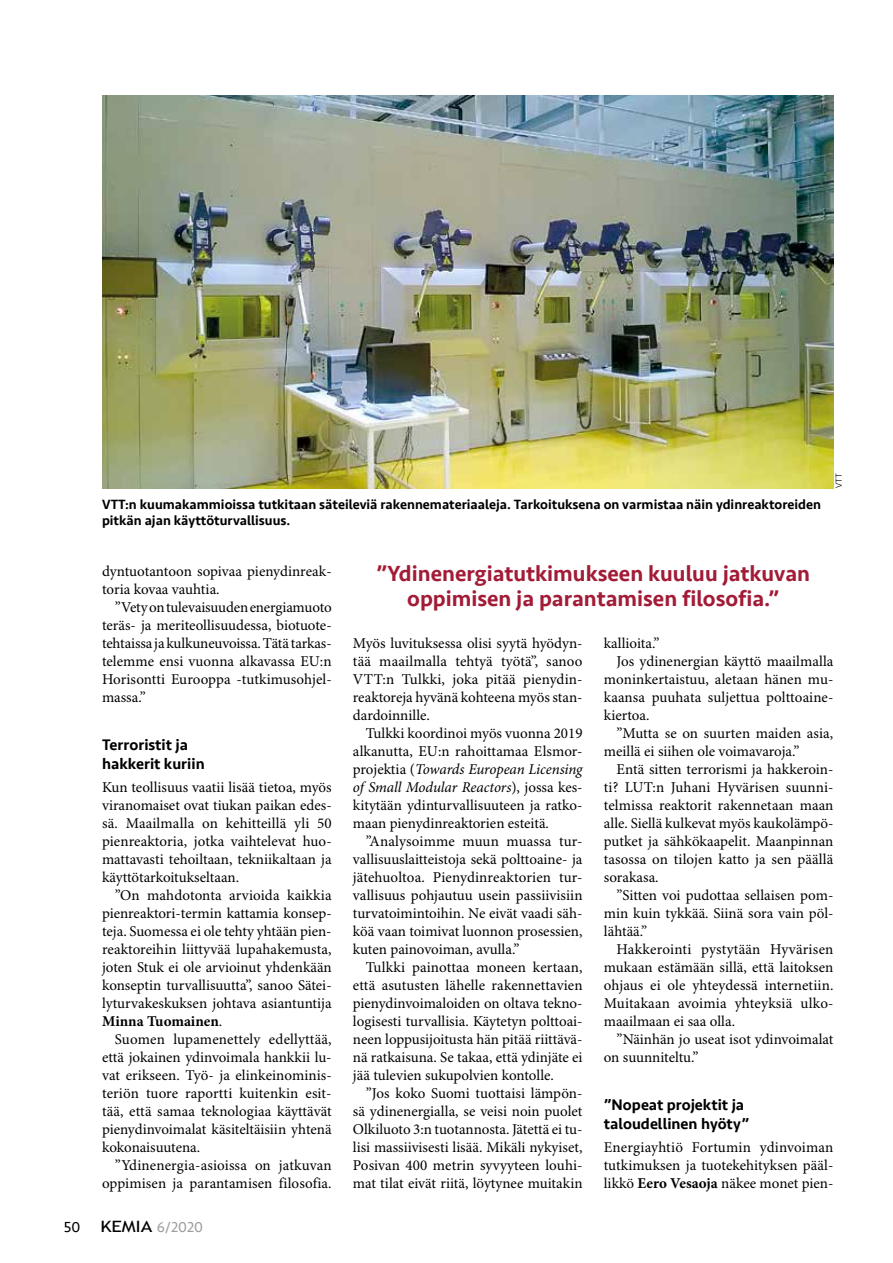
<style>
.page{position:relative;width:893px;height:1263px;background:#fff}
.page>*{position:absolute;margin:0;border:0;box-sizing:border-box;transform-origin:0 0}
.t1{font:500 22.5px/25.5px "Seravek";color:#a21b37;text-align:center}
.t2{font:500 15.75px/18.9px "Seravek";color:#000}
.t3{font:15px/18px "Minion Pro";color:#000;text-align:justify}
.t4{font:15px "Seravek";color:#9d9d9c}
.t5{font:15px "Seravek";color:#000}
.t6{font:500 13.8px/15.8px "Seravek";color:#000}
.t7{font:300 9px "Seravek";color:#000}
.s1{font-weight:700}
.s2{font-family:"Trebuchet MS";font-size:15.6px;color:#000}
.s3{font-style:italic}
</style>
<div class="page">
<img style="left:102px;top:96px;width:731px;height:392px">
<p class="t6" style="left:102px;top:497px;width:720px">VTT:n kuumakammioissa tutkitaan säteileviä rakennemateriaaleja. Tarkoituksena on varmistaa näin ydinreaktoreiden pitkän ajan käyttöturvallisuus.</p>
<p class="t7" style="left:833px;top:488px;width:16px;rotate:-90deg">VTT</p>
<p class="t3" style="left:102px;top:563px;width:231px">dyntuotantoon sopivaa pienydinreak&shy;toria kovaa vauhtia.</p>
<p class="t3" style="left:102px;top:599px;width:231px;text-indent:13px">”Vety on tulevaisuuden energiamuoto teräs- ja meriteollisuudessa, biotuote&shy;tehtaissa ja kulkuneuvoissa. Tätä tarkas&shy;telemme ensi vuonna alkavassa EU:n Horisontti Eurooppa -tutkimusohjel&shy;massa.”</p>
<p class="t2" style="left:102px;top:735px;width:104px">Terroristit ja hakkerit kuriin</p>
<p class="t3" style="left:102px;top:779px;width:231px">Kun teollisuus vaatii lisää tietoa, myös viranomaiset ovat tiukan paikan edes&shy;sä. Maailmalla on kehitteillä yli 50 pienreaktoria, jotka vaihtelevat huo&shy;mattavasti tehoiltaan, tekniikaltaan ja käyttötarkoitukseltaan.</p>
<p class="t3" style="left:102px;top:887px;width:231px;text-indent:13px">”On mahdotonta arvioida kaikkia pienreaktori-termin kattamia konsep&shy;teja. Suomessa ei ole tehty yhtään pien&shy;reaktoreihin liittyvää lupahakemusta, joten Stuk ei ole arvioinut yhdenkään konseptin turvallisuutta”, sanoo Sätei&shy;lyturvakeskuksen johtava asiantuntija <span class="s1">Minna Tuomainen</span>.</p>
<p class="t3" style="left:102px;top:1031px;width:231px;text-indent:13px">Suomen lupamenettely edellyttää, että jokainen ydinvoimala hankkii lu&shy;vat erikseen. Työ- ja elinkeinominis&shy;teriön tuore raportti kuitenkin esit&shy;tää, että samaa teknologiaa käyttävät pienydinvoimalat käsiteltäisiin yhtenä kokonaisuutena.</p>
<p class="t3" style="left:102px;top:1157px;width:231px;text-align:right">”Ydinenergia-asioissa on jatkuvan oppimisen ja parantamisen filosofia.</p>
<p class="t5" style="left:64px;top:1215px;width:18px">50</p>
<p class="t4" style="left:101px;top:1215px;width:104px"><span class="s2">KEMIA</span> 6/2020</p>
<h1 class="t1" style="left:376px;top:561px;width:435px">”Ydinenergiatutkimukseen kuuluu jatkuvan oppimisen ja parantamisen filosofia.”</h1>
<p class="t3" style="left:353px;top:635px;width:231px">Myös luvituksessa olisi syytä hyödyn&shy;tää maailmalla tehtyä työtä”, sanoo VTT:n Tulkki, joka pitää pienydin&shy;reaktoreja hyvänä kohteena myös stan&shy;dardoinnille.</p>
<p class="t3" style="left:353px;top:725px;width:231px;text-indent:13px">Tulkki koordinoi myös vuonna 2019 alkanutta, EU:n rahoittamaa Elsmor&shy;projektia (<span class="s3">Towards European Licensing of Small Modular Reactors</span>), jossa kes&shy;kitytään ydinturvallisuuteen ja ratko&shy;maan pienydinreaktorien esteitä.</p>
<p class="t3" style="left:353px;top:833px;width:231px;text-indent:13px">”Analysoimme muun muassa tur&shy;vallisuuslaitteistoja sekä polttoaine- ja jätehuoltoa. Pienydinreaktorien tur&shy;vallisuus pohjautuu usein passiivisiin turvatoimintoihin. Ne eivät vaadi säh&shy;köä vaan toimivat luonnon prosessien, kuten painovoiman, avulla.”</p>
<p class="t3" style="left:353px;top:959px;width:231px;text-indent:13px">Tulkki painottaa moneen kertaan, että asutusten lähelle rakennettavien pienydinvoimaloiden on oltava tekno&shy;logisesti turvallisia. Käytetyn polttoai&shy;neen loppusijoitusta hän pitää riittävä&shy;nä ratkaisuna. Se takaa, että ydinjäte ei jää tulevien sukupolvien kontolle.</p>
<p class="t3" style="left:353px;top:1085px;width:231px;text-indent:13px">”Jos koko Suomi tuottaisi lämpön&shy;sä ydinenergialla, se veisi noin puolet Olkiluoto 3:n tuotannosta. Jätettä ei tu&shy;lisi massiivisesti lisää. Mikäli nykyiset, Posivan 400 metrin syvyyteen louhi&shy;mat tilat eivät riitä, löytynee muitakin</p>
<p class="t3" style="left:604px;top:635px;width:57px">kallioita.”</p>
<p class="t3" style="left:617px;top:653px;width:218px">Jos ydinenergian käyttö maailmalla</p>
<p class="t3" style="left:604px;top:671px;width:231px">moninkertaistuu, aletaan hänen mu-</p>
<p class="t3" style="left:604px;top:689px;width:231px">kaansa puuhata suljettua polttoaine-</p>
<p class="t3" style="left:604px;top:707px;width:47px">kiertoa.</p>
<p class="t3" style="left:617px;top:725px;width:218px">”Mutta se on suurten maiden asia,</p>
<p class="t3" style="left:604px;top:743px;width:197px">meillä ei siihen ole voimavaroja.”</p>
<p class="t3" style="left:617px;top:761px;width:218px">Entä sitten terrorismi ja hakkeroin-</p>
<p class="t3" style="left:604px;top:779px;width:231px">ti? LUT:n Juhani Hyvärisen suunni-</p>
<p class="t3" style="left:604px;top:797px;width:231px">telmissa reaktorit rakennetaan maan</p>
<p class="t3" style="left:604px;top:815px;width:231px">alle. Siellä kulkevat myös kaukolämpö-</p>
<p class="t3" style="left:604px;top:833px;width:231px">putket ja sähkökaapelit. Maanpinnan</p>
<p class="t3" style="left:604px;top:851px;width:231px">tasossa on tilojen katto ja sen päällä</p>
<p class="t3" style="left:604px;top:869px;width:56px">sorakasa.</p>
<p class="t3" style="left:617px;top:887px;width:218px">”Sitten voi pudottaa sellaisen pom-</p>
<p class="t3" style="left:604px;top:905px;width:231px">min kuin tykkää. Siinä sora vain pöl-</p>
<p class="t3" style="left:604px;top:923px;width:45px">lähtää.”</p>
<p class="t3" style="left:617px;top:941px;width:218px">Hakkerointi pystytään Hyvärisen</p>
<p class="t3" style="left:604px;top:959px;width:231px">mukaan estämään sillä, että laitoksen</p>
<p class="t3" style="left:604px;top:977px;width:231px">ohjaus ei ole yhteydessä internetiin.</p>
<p class="t3" style="left:604px;top:995px;width:231px">Muitakaan avoimia yhteyksiä ulko-</p>
<p class="t3" style="left:604px;top:1013px;width:133px">maailmaan ei saa olla.</p>
<p class="t3" style="left:617px;top:1031px;width:218px">”Näinhän jo useat isot ydinvoimalat</p>
<p class="t3" style="left:604px;top:1049px;width:96px">on suunniteltu.”</p>
<p class="t2" style="left:604px;top:1095px;width:147px">”Nopeat projektit ja taloudellinen hyöty”</p>
<p class="t3" style="left:604px;top:1139px;width:231px">Energiayhtiö Fortumin ydinvoiman tutkimuksen ja tuotekehityksen pääl&shy;likkö <span class="s1">Eero Vesaoja</span> näkee monet pien-</p>
</div>
